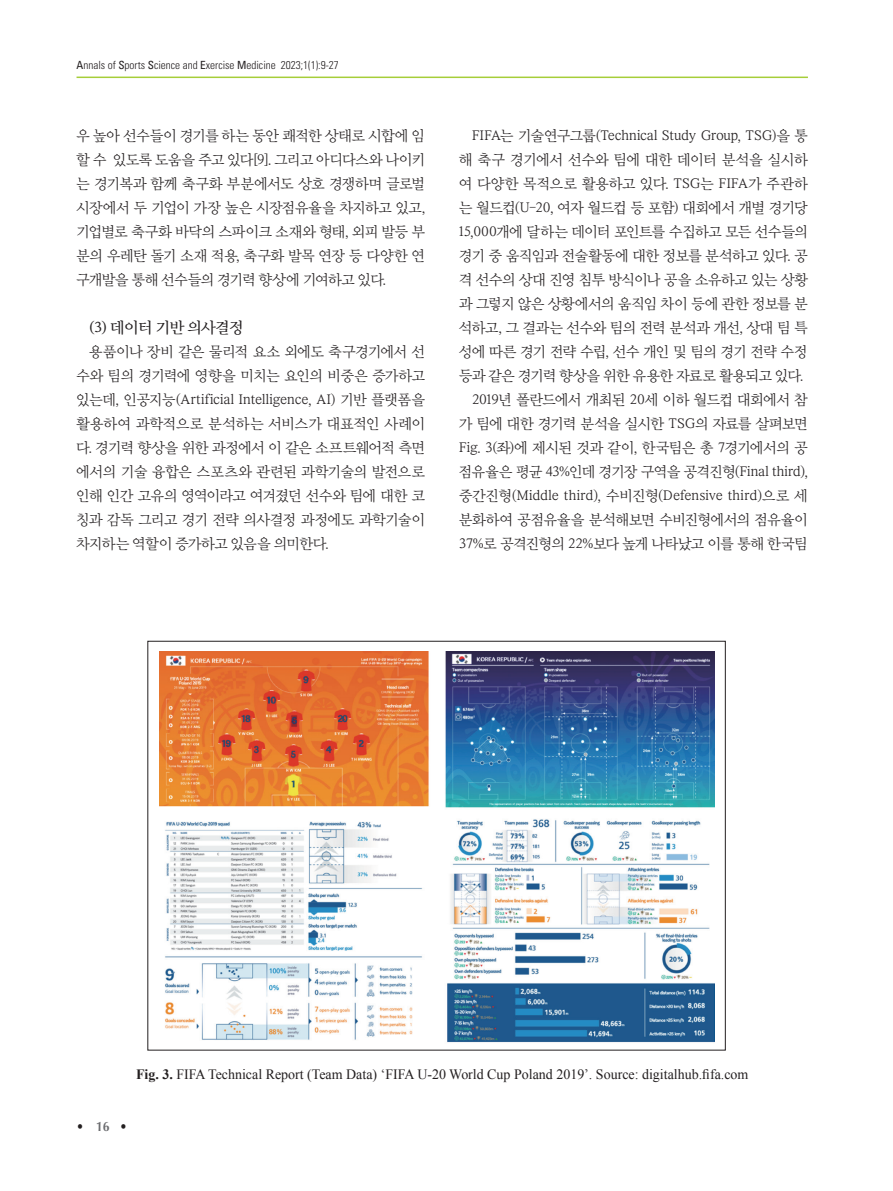
<style>
.page{position:relative;width:893px;height:1191px;background:#fff}
.page>*{position:absolute;margin:0;border:0;box-sizing:border-box;transform-origin:0 0}
._1{font:15px "Yoon Myungjo Pro 740";letter-spacing:-.03em;color:#231f20}
._12_본문{font:14.25px/24px "Yoon Myungjo Pro 730";letter-spacing:-.03em;color:#231f20;text-align:justify}
._17_Figure{font:14.25px "Times New Roman";color:#231f20}
.t1{font:700 13.5px "Optima";color:#231f20;scale:.9 1}
.t2{font:300 condensed 11.25px "Univers";color:#231f20}
.s1{font-weight:400}
.s2{font-weight:700}
.s3{color:#6c6d70}
</style>
<div class="page">
<hr style="left:77px;top:77px;width:731px;height:1px;background:#a6ce39">
<img style="left:159px;top:651px;width:555px;height:392px">
<p class="t2" style="left:77px;top:58px;width:264px"><span class="s1">A</span>nnals of <span class="s1">S</span>ports <span class="s1">S</span>cience and <span class="s1">E</span>xercise <span class="s1">M</span>edicine 2023;1(1):9-27</p>
<p class="_12_본문" style="left:77px;top:123px;width:350px">우 높아 선수들이 경기를 하는 동안 쾌적한 상태로 시합에 임 할 수 있도록 도움을 주고 있다[9]. 그리고 아디다스와 나이키 는 경기복과 함께 축구화 부분에서도 상호 경쟁하며 글로벌 시장에서 두 기업이 가장 높은 시장점유율을 차지하고 있고, 기업별로 축구화 바닥의 스파이크 소재와 형태, 외피 발등 부 분의 우레탄 돌기 소재 적용, 축구화 발목 연장 등 다양한 연 구개발을 통해 선수들의 경기력 향상에 기여하고 있다.</p>
<p class="_1" style="left:89px;top:318px;width:156px">(3) 데이터 기반 의사결정</p>
<p class="_12_본문" style="left:77px;top:339px;width:350px;text-indent:13px">용품이나 장비 같은 물리적 요소 외에도 축구경기에서 선 수와 팀의 경기력에 영향을 미치는 요인의 비중은 증가하고 있는데, 인공지능(Artificial Intelligence, AI) 기반 플랫폼을 활용하여 과학적으로 분석하는 서비스가 대표적인 사례이 다. 경기력 향상을 위한 과정에서 이 같은 소프트웨어적 측면 에서의 기술 융합은 스포츠와 관련된 과학기술의 발전으로 인해 인간 고유의 영역이라고 여겨졌던 선수와 팀에 대한 코 칭과 감독 그리고 경기 전략 의사결정 과정에도 과학기술이 차지하는 역할이 증가하고 있음을 의미한다.</p>
<p class="_12_본문" style="left:459px;top:123px;width:350px;text-indent:13px">FIFA는 기술연구그룹(Technical Study Group, TSG)을 통 해 축구 경기에서 선수와 팀에 대한 데이터 분석을 실시하 여 다양한 목적으로 활용하고 있다. TSG는 FIFA가 주관하 는 월드컵(U-20, 여자 월드컵 등 포함) 대회에서 개별 경기당 15,000개에 달하는 데이터 포인트를 수집하고 모든 선수들의 경기 중 움직임과 전술활동에 대한 정보를 분석하고 있다. 공 격 선수의 상대 진영 침투 방식이나 공을 소유하고 있는 상황 과 그렇지 않은 상황에서의 움직임 차이 등에 관한 정보를 분 석하고, 그 결과는 선수와 팀의 전력 분석과 개선, 상대 팀 특 성에 따른 경기 전략 수립, 선수 개인 및 팀의 경기 전략 수정 등과 같은 경기력 향상을 위한 유용한 자료로 활용되고 있다.</p>
<p class="_12_본문" style="left:459px;top:387px;width:350px;text-indent:13px">2019년 폴란드에서 개최된 20세 이하 월드컵 대회에서 참 가 팀에 대한 경기력 분석을 실시한 TSG의 자료를 살펴보면 Fig. 3(좌)에 제시된 것과 같이, 한국팀은 총 7경기에서의 공 점유율은 평균 43%인데 경기장 구역을 공격진형(Final third), 중간진형(Middle third), 수비진형(Defensive third)으로 세 분화하여 공점유율을 분석해보면 수비진형에서의 점유율이 37%로 공격진형의 22%보다 높게 나타났고 이를 통해 한국팀</p>
<p class="_17_Figure" style="left:136px;top:1065px;width:614px"><span class="s2">Fig. 3.</span> FIFA Technical Report (Team Data) ‘FIFA U-20 World Cup Poland 2019’. Source: digitalhub.fifa.com</p>
<p class="t1" style="left:77px;top:1118px;width:58px">• <span class="s3">16</span> •</p>
</div>
